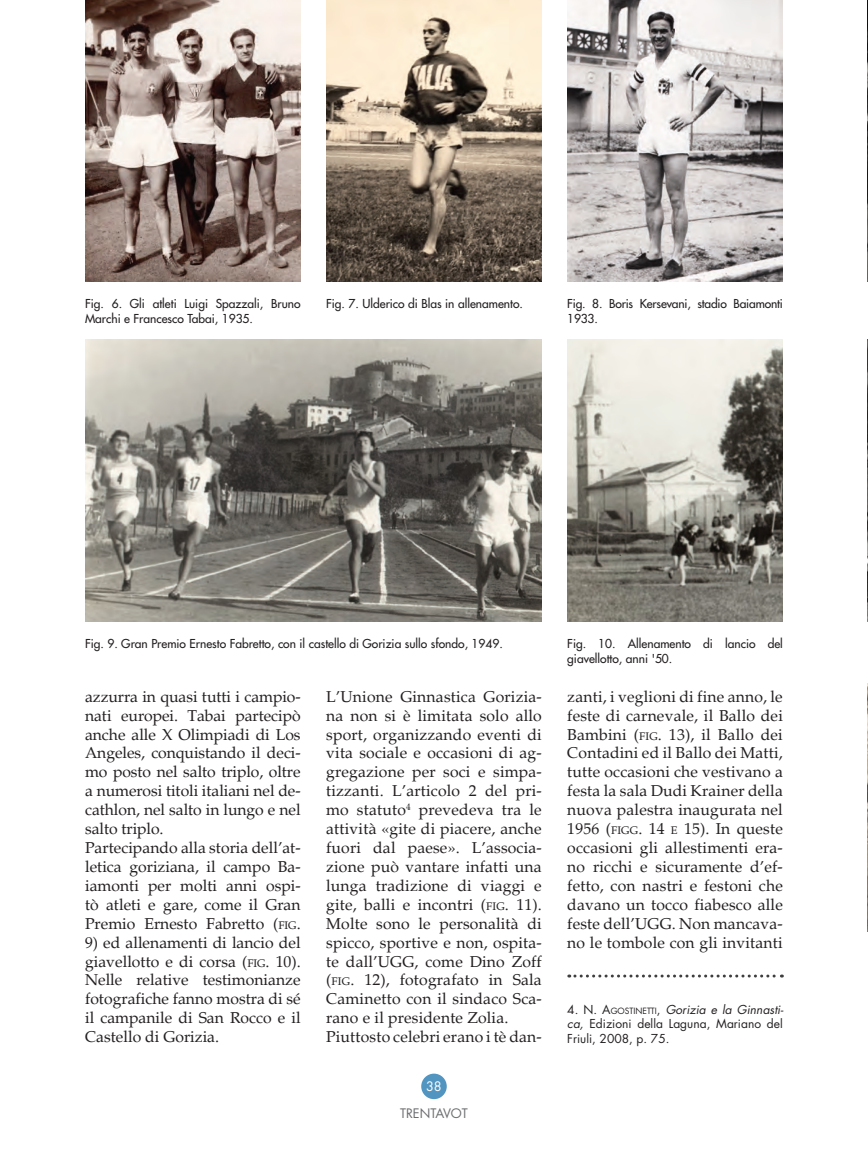
<style>
.page{position:relative;width:868px;height:1149px;background:#fff}
.page>*{position:absolute;margin:0;border:0;box-sizing:border-box;transform-origin:0 0}
.t1{font:15.75px/18.9px "Palatino";letter-spacing:.01em;color:#231f20}
.t2{font:12.75px "Futura";color:#6c6d70}
.t3{font:12.75px "Futura";color:#fff}
.t4{font:12px/14.4px "Futura";color:#231f20}
.t5{font:12px/14.4px "Futura";color:#231f20;text-align:justify}
.s1{font-size:10.95px}
.s2{font-style:inherit}
.s3{font-size:8.4px}
.s4{font-style:italic}
</style>
<div class="page">
<div style="left:421px;top:1073px;width:25px;height:25px;background:#5295c0;border-radius:50%"></div>
<img style="left:326px;top:0;width:215px;height:282px">
<img style="left:567px;top:0;width:215px;height:282px">
<img style="left:85px;top:0;width:215px;height:282px">
<svg style="left:568px;top:974px;width:214px;height:3px"></svg>
<img style="left:85px;top:339px;width:456px;height:282px">
<img style="left:567px;top:339px;width:215px;height:282px">
<img style="left:867px;top:0;width:1px;height:282px">
<img style="left:867px;top:339px;width:1px;height:282px">
<img style="left:867px;top:683px;width:1px;height:248px">
<p class="t4" style="left:85px;top:296px;width:217px">Fig. 6. Gli atleti Luigi Spazzali, Bruno<br>Marchi e Francesco Tabai, 1935.</p>
<p class="t4" style="left:326px;top:296px;width:198px">Fig. 7. Ulderico di Blas in allenamento.</p>
<p class="t4" style="left:567px;top:296px;width:217px">Fig. 8. Boris Kersevani, stadio Baiamonti<br>1933.</p>
<p class="t4" style="left:85px;top:636px;width:419px">Fig. 9. Gran Premio Ernesto Fabretto, con il castello di Gorizia sullo sfondo, 1949.</p>
<p class="t4" style="left:567px;top:636px;width:217px">Fig. 10. Allenamento di lancio del giavellotto, anni '50.</p>
<p class="t1" style="left:85px;top:687px;width:217px">azzurra in quasi tutti i campio&shy;nati europei. Tabai partecipò anche alle X Olimpiadi di Los<br>Angeles, conquistando il deci&shy;mo posto nel salto triplo, oltre a numerosi titoli italiani nel de&shy;cathlon, nel salto in lungo e nel salto triplo.<br>Partecipando alla storia dell’at&shy;letica goriziana, il campo Ba&shy;iamonti per molti anni ospi&shy;tò atleti e gare, come il Gran<br>Premio Ernesto Fabretto (<span class="s1">fig</span><span class="s2">.</span></p>
<p class="t1" style="left:85px;top:932px;width:217px;text-align:justify"><span class="s2">9)</span> ed allenamenti di lancio del giavellotto e di corsa (<span class="s1">fig</span><span class="s2">. 10).<br></span>Nelle relative testimonianze fotografiche fanno mostra di sé il campanile di San Rocco e il Castello di Gorizia.</p>
<p class="t1" style="left:326px;top:687px;width:217px">L’Unione Ginnastica Gorizia&shy;na non si è limitata solo allo sport, organizzando eventi di vita sociale e occasioni di ag&shy;gregazione per soci e simpa&shy;tizzanti. L’articolo 2 del pri&shy;mo statuto<sup>4</sup> prevedeva tra le attività «gite di piacere, anche fuori dal paese». L’associa&shy;zione può vantare infatti una lunga tradizione di viaggi e gite, balli e incontri (<span class="s1">fig</span><span class="s2">. 11)</span>.<br>Molte sono le personalità di spicco, sportive e non, ospita&shy;te dall’UGG, come Dino Zoff (<span class="s1">fig</span><span class="s2">. 12)</span>, fotografato in Sala<br>Caminetto con il sindaco Sca&shy;rano e il presidente Zolia.<br>Piuttosto celebri erano i tè dan-</p>
<p class="t1" style="left:567px;top:687px;width:217px;text-align:justify">zanti, i veglioni di fine anno, le feste di carnevale, il Ballo dei Bambini (<span class="s1">fig</span><span class="s2">. 13)</span>, il Ballo dei Contadini ed il Ballo dei Matti, tutte occasioni che vestivano a festa la sala Dudi Krainer della nuova palestra inaugurata nel 1956 (<span class="s1">figg</span><span class="s2">. 14</span> <span class="s1">e</span> <span class="s2">15)</span>. In queste occasioni gli allestimenti era&shy;no ricchi e sicuramente d’ef&shy;fetto, con nastri e festoni che davano un tocco fiabesco alle feste dell’UGG. Non mancava&shy;no le tombole con gli invitanti</p>
<p class="t5" style="left:567px;top:1001px;width:217px">4. <span class="s2">N . A</span><span class="s3">GOSTINETTI</span>, <span class="s4">Gorizia e la Ginnasti&shy;ca,</span> Edizioni della Laguna, Mariano del Friuli, 2008, p. 75.</p>
<p class="t3" style="left:426px;top:1077px;width:17px">38</p>
<p class="t2" style="left:400px;top:1104px;width:69px">TRENTAVOT</p>
</div>
